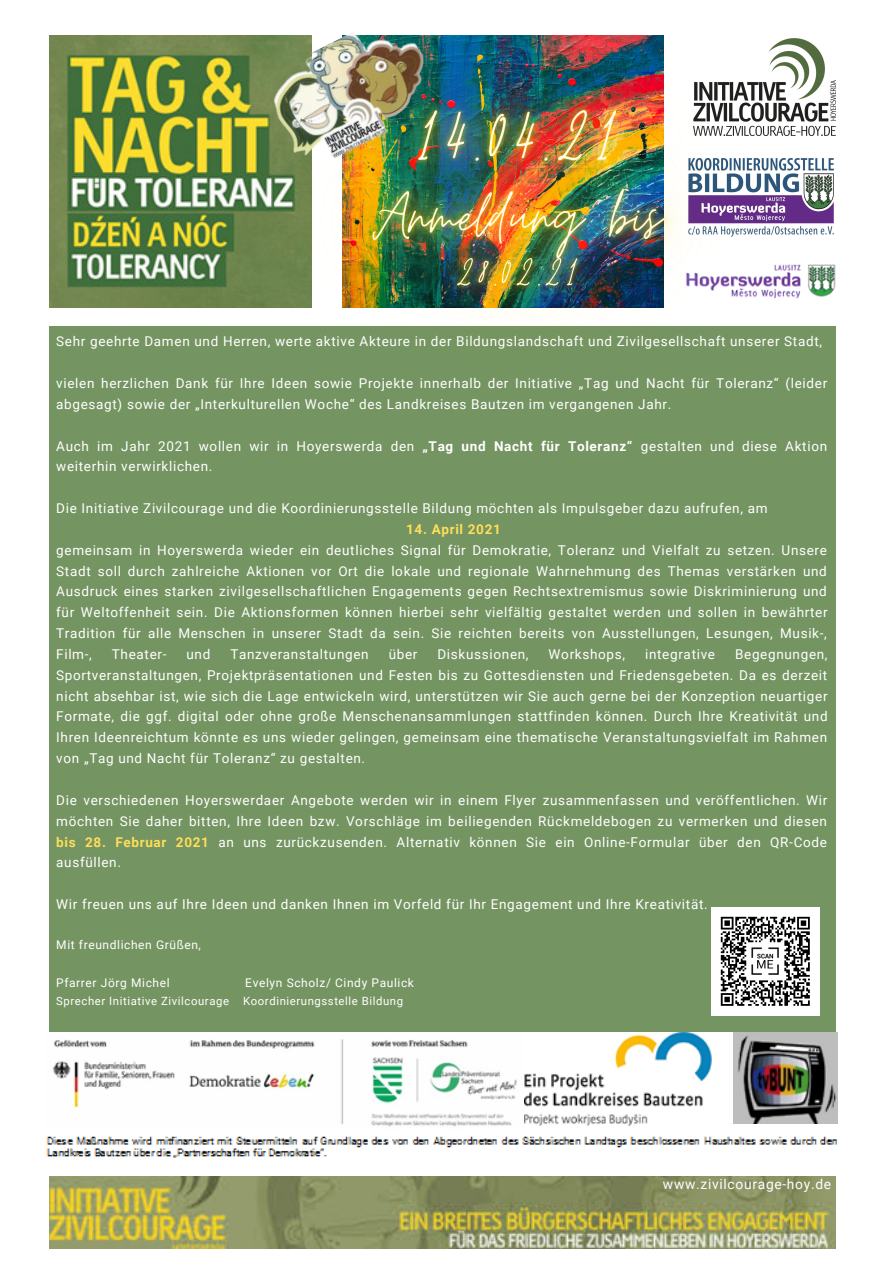
<style>
.page{position:relative;width:894px;height:1264px;background:#fff}
.page>*{position:absolute;margin:0;border:0;box-sizing:border-box;transform-origin:0 0}
.t1{font:13.8px "Roboto";letter-spacing:.05em;color:#fff}
.t2{font:13.5px/20.9px "Roboto";letter-spacing:.05em;color:#fff;text-align:justify}
.t3{font:700 13.5px "Roboto";letter-spacing:.05em;color:#ffde59}
.t4{font:12px "Roboto";letter-spacing:.05em;color:#fff}
.t5{font:11.4px "Roboto";letter-spacing:.05em;color:#fff}
.s1{font-weight:700}
.s2{font-weight:700;color:#ffde59}
</style>
<div class="page">
<div style="left:49px;top:327px;width:786px;height:704px;background:#749461"></div>
<img style="left:49px;top:35px;width:156px;height:273px">
<img style="left:831px;top:80px;width:4px;height:55px">
<img style="left:831px;top:159px;width:3px;height:76px">
<img style="left:52px;top:1039px;width:465px;height:88px">
<img style="left:524px;top:1032px;width:187px;height:93px">
<img style="left:733px;top:1032px;width:103px;height:91px">
<img style="left:46px;top:1136px;width:792px;height:22px">
<img style="left:49px;top:1176px;width:786px;height:72px">
<img style="left:205px;top:33px;width:626px;height:294px">
<img style="left:684px;top:255px;width:152px;height:52px">
<img style="left:711px;top:907px;width:108px;height:108px">
<p class="t2" style="left:56px;top:331px;width:767px">Sehr geehrte Damen und Herren, werte aktive Akteure in der Bildungslandschaft und Zivilgesellschaft unserer Stadt,</p>
<p class="t2" style="left:56px;top:373px;width:772px">vielen herzlichen Dank für Ihre Ideen sowie Projekte innerhalb der Initiative „Tag und Nacht für Toleranz“ (leider abgesagt) sowie der „Interkulturellen Woche“ des Landkreises Bautzen im vergangenen Jahr.</p>
<p class="t2" style="left:56px;top:435px;width:772px">Auch im Jahr 2021 wollen wir in Hoyerswerda den <span class="s1">„Tag und Nacht für Toleranz“</span> gestalten und diese Aktion weiterhin verwirklichen.</p>
<p class="t2" style="left:56px;top:498px;width:712px">Die Initiative Zivilcourage und die Koordinierungsstelle Bildung möchten als Impulsgeber dazu aufrufen, am</p>
<p class="t3" style="left:406px;top:521px;width:96px">14. April 2021</p>
<p class="t2" style="left:56px;top:539px;width:772px">gemeinsam in Hoyerswerda wieder ein deutliches Signal für Demokratie, Toleranz und Vielfalt zu setzen. Unsere Stadt soll durch zahlreiche Aktionen vor Ort die lokale und regionale Wahrnehmung des Themas verstärken und Ausdruck eines starken zivilgesellschaftlichen Engagements gegen Rechtsextremismus sowie Diskriminierung und für Weltoffenheit sein. Die Aktionsformen können hierbei sehr vielfältig gestaltet werden und sollen in bewährter Tradition für alle Menschen in unserer Stadt da sein. Sie reichten bereits von Ausstellungen, Lesungen, Musik-, Film-,</p>
<p class="t2" style="left:112px;top:644px;width:56px">Theater-</p>
<p class="t2" style="left:186px;top:644px;width:25px">und</p>
<p class="t2" style="left:230px;top:644px;width:140px">Tanzveranstaltungen</p>
<p class="t2" style="left:388px;top:644px;width:30px">über</p>
<p class="t2" style="left:437px;top:644px;width:93px">Diskussionen,</p>
<p class="t2" style="left:548px;top:644px;width:78px">Workshops,</p>
<p class="t2" style="left:645px;top:644px;width:71px">integrative</p>
<p class="t2" style="left:56px;top:644px;width:772px;text-indent:678px">Begegnungen, Sportveranstaltungen, Projektpräsentationen und Festen bis zu Gottesdiensten und Friedensgebeten. Da es derzeit nicht absehbar ist, wie sich die Lage entwickeln wird, unterstützen wir Sie auch gerne bei der Konzeption neuartiger Formate, die ggf. digital oder ohne große Menschenansammlungen stattfinden können. Durch Ihre Kreativität und Ihren Ideenreichtum könnte es uns wieder gelingen, gemeinsam eine thematische Veranstaltungsvielfalt im Rahmen von „Tag und Nacht für Toleranz“ zu gestalten.</p>
<p class="t2" style="left:56px;top:789px;width:772px">Die verschiedenen Hoyerswerdaer Angebote werden wir in einem Flyer zusammenfassen und veröffentlichen. Wir möchten Sie daher bitten, Ihre Ideen bzw. Vorschläge im beiliegenden Rückmeldebogen zu vermerken und diesen <span class="s2">bis 28. Februar 2021</span> an uns zurückzusenden. Alternativ können Sie ein Online-Formular über den QR-Code ausfüllen.</p>
<p class="t2" style="left:56px;top:894px;width:652px">Wir freuen uns auf Ihre Ideen und danken Ihnen im Vorfeld für Ihr Engagement und Ihre Kreativität.</p>
<p class="t4" style="left:56px;top:937px;width:146px">Mit freundlichen Grüßen,</p>
<p class="t4" style="left:56px;top:975px;width:115px">Pfarrer Jörg Michel</p>
<p class="t4" style="left:245px;top:975px;width:170px">Evelyn Scholz/ Cindy Paulick</p>
<p class="t5" style="left:56px;top:994px;width:348px">Sprecher Initiative Zivilcourage Koordinierungsstelle Bildung</p>
<p class="t1" style="left:662px;top:1175px;width:170px">www.zivilcourage-hoy.de</p>
</div>
